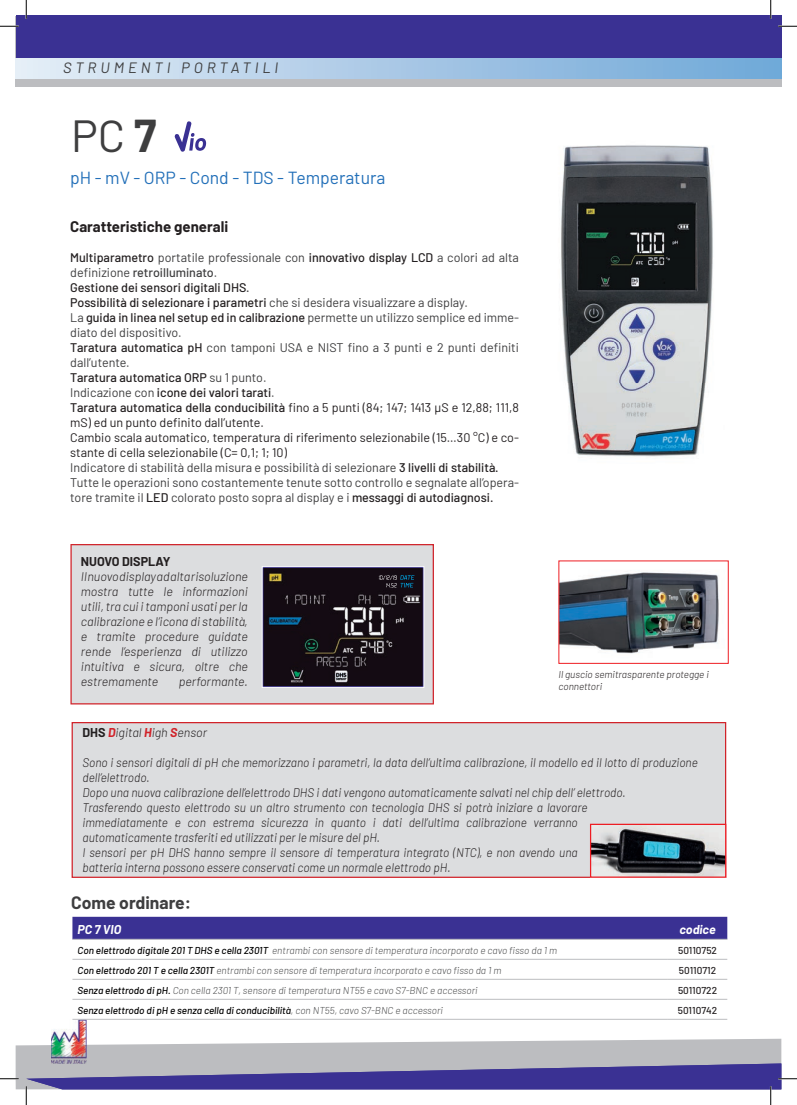
<style>
.page{position:relative;width:797px;height:1105px;background:#fff}
.page>*{position:absolute;margin:0;border:0;box-sizing:border-box;transform-origin:0 0}
.t1{font:45px "Barlow";color:#3e3e3f}
.t2{font:17.5px "Barlow";color:#2370b9}
.t3{font:700 17.5px "Barlow";color:#3e3e3f}
.t4{font:700 15px "Barlow";color:#231f20}
.t5{font:italic 15px "Barlow";letter-spacing:.26em;color:#3e3e3f}
.t6{font:12.5px/15px "Barlow";color:#3e3e3f}
.t7{font:italic 300 12.5px/15px "Barlow";color:#231f20;scale:.95 1}
.t8{font:italic 300 12.5px/15px "Barlow";color:#231f20;text-align:justify}
.t9{font:700 12.5px "Barlow";color:#231f20}
.t10{font:italic 700 12.5px "Barlow";color:#fff}
.t11{font:italic 300 10px "Barlow";color:#4b4c4d}
.t12{font:italic 500 10px "Barlow";color:#000}
.t13{font:italic 300 10px/12px "Barlow";color:#231f20}
.t14{font:500 10px "Barlow";color:#231f20}
.s1{font-weight:700}
.s2{font-weight:500;color:#231f20}
.s3{font-weight:500}
.s4{color:#231f20}
.s5{font-weight:700;font-style:normal}
.s6{font-weight:700;color:#d1232a}
.s7{font-weight:500;color:#000}
.s8{font-weight:300;color:#4b4c4d}
</style>
<div class="page">
<svg style="left:16px;top:1039px;width:765px;height:50px;background:#c4c4c7"></svg>
<div style="left:16px;top:16px;width:754px;height:70px;background:#bcbdc0"></div>
<div style="left:625px;top:16px;width:156px;height:70px;background:#bcbdc0"></div>
<div style="left:16px;top:16px;width:765px;height:62px;background:#3a3193"></div>
<div style="left:16px;top:58px;width:765px;height:20px;background:linear-gradient(to right,#e4ecf6,#6ea6d7)"></div>
<div style="left:70px;top:544px;width:364px;height:160px;background:#dcdddf"></div>
<svg style="left:175px;top:121px;width:31px;height:31px"></svg>
<img style="left:51px;top:1020px;width:36px;height:43px">
<img style="left:264px;top:569px;width:158px;height:116px">
<div style="left:262px;top:566px;width:162px;height:122px;border:1px solid #fff"></div>
<svg style="left:379px;top:575px;width:35px;height:12px"></svg>
<div style="left:72px;top:723px;width:653px;height:154px;background:#dcdddf"></div>
<div style="left:72px;top:722px;width:654px;height:156px;border:1px solid #d1232a"></div>
<img style="left:592px;top:826px;width:132px;height:50px">
<div style="left:590px;top:824px;width:136px;height:54px;border:1px solid #ee1d23"></div>
<img style="left:560px;top:572px;width:159px;height:82px">
<div style="left:558px;top:560px;width:170px;height:104px;border:1px solid #ee1d23"></div>
<img style="left:561px;top:145px;width:152px;height:312px">
<div style="left:72px;top:917px;width:655px;height:22px;background:#3a3193"></div>
<hr style="left:72px;top:939px;width:596px;height:1px;background:#bcbdc0">
<hr style="left:72px;top:959px;width:596px;height:1px;background:#bcbdc0">
<hr style="left:72px;top:979px;width:596px;height:1px;background:#bcbdc0">
<hr style="left:72px;top:999px;width:596px;height:1px;background:#bcbdc0">
<hr style="left:72px;top:1019px;width:596px;height:1px;background:#bcbdc0">
<hr style="left:668px;top:939px;width:59px;height:1px;background:#bcbdc0">
<hr style="left:668px;top:959px;width:59px;height:1px;background:#bcbdc0">
<hr style="left:668px;top:979px;width:59px;height:1px;background:#bcbdc0">
<hr style="left:668px;top:999px;width:59px;height:1px;background:#bcbdc0">
<hr style="left:668px;top:1019px;width:59px;height:1px;background:#bcbdc0">
<svg style="left:0;top:25px;width:19px;height:2px"></svg>
<svg style="left:778px;top:25px;width:19px;height:2px"></svg>
<svg style="left:0;top:1078px;width:19px;height:1px"></svg>
<svg style="left:25px;top:0;width:2px;height:19px"></svg>
<svg style="left:770px;top:0;width:1px;height:19px"></svg>
<svg style="left:25px;top:1063px;width:772px;height:42px"></svg>
<p class="t5" style="left:63px;top:57px;width:216px">STRUMENTI PORTATILI</p>
<h1 class="t1" style="left:71px;top:103px;width:87px">PC <span class="s1">7</span></h1>
<h2 class="t2" style="left:70px;top:165px;width:316px">pH - mV - ORP - Cond - TDS - Temperatura</h2>
<p class="t4" style="left:70px;top:215px;width:159px">Caratteristiche generali</p>
<p class="t6" style="left:70px;top:249px;width:450px"><span class="s2">Multiparametro</span> portatile professionale con <span class="s2">innovativo display LCD</span> a colori ad alta definizione <span class="s3">retroilluminato</span>.<br><span class="s2">Gestione dei sensori digitali DHS</span><span class="s3">.<br></span><span class="s2">Possibilità di selezionare i parametri</span> che si desidera visualizzare a display.<br>La <span class="s2">guida in linea nel setup ed in calibrazione</span> permette un utilizzo semplice ed imme&shy;diato del dispositivo.<br><span class="s2">Taratura automatica pH</span> con tamponi USA e NIST fino a 3 punti e 2 punti definiti dall’utente.<br><span class="s2">Taratura automatica ORP</span> su 1 punto.<br>Indicazione con <span class="s2">icone dei valori tarati</span>.<br><span class="s2">Taratura automatica della conducibilità</span> <span class="s4">fino a 5 punti (84; 147; 1413 µS e 12,88; 111,8 mS) ed un punto definito dall’utente.<br>Cambio scala automatico, temperatura di riferimento selezionabile (15…30 °C) e co&shy;stante di cella selezionabile (C= 0,1; 1; 10)<br></span>Indicatore di stabilità della misura e possibilità di selezionare <span class="s2">3 livelli di stabilità.<br></span>Tutte le operazioni sono costantemente tenute sotto controllo e segnalate all’opera&shy;tore tramite il <span class="s2">LED</span> colorato posto sopra al display e i <span class="s2">messaggi di autodiagnosi.</span></p>
<p class="t9" style="left:81px;top:552px;width:91px">NUOVO DISPLAY</p>
<p class="t8" style="left:81px;top:568px;width:168px">Il nuovo display ad alta risoluzione mostra tutte le informazioni utili, tra cui i tamponi usati per la calibrazione e l’icona di stabilità, e tramite procedure guidate rende l’esperienza di utilizzo intuitiva e sicura, oltre che estremamente</p>
<p class="t8" style="left:179px;top:673px;width:70px">performante.</p>
<p class="t13" style="left:558px;top:668px;width:152px">Il guscio semitrasparente protegge i connettori</p>
<p class="t8" style="left:82px;top:724px;width:126px"><span class="s5">DHS</span> <span class="s6">D</span>igital <span class="s6">H</span>igh <span class="s6">S</span>ensor</p>
<p class="t7" style="left:82px;top:754px;width:649px">Sono i sensori digitali di pH che memorizzano i parametri, la data dell’ultima calibrazione, il modello ed il lotto di produzione dell’elettrodo.<br>Dopo una nuova calibrazione dell’elettrodo DHS i dati vengono automaticamente salvati nel chip dell’ elettrodo.<br>Trasferendo questo elettrodo su un altro strumento con tecnologia DHS si potrà iniziare a lavorare<br>immediatamente e con estrema sicurezza in quanto i dati dell’ultima calibrazione verranno<br>automaticamente trasferiti ed utilizzati per le misure del pH.<br>I sensori per pH DHS hanno sempre il sensore di temperatura integrato (NTC), e non avendo una<br>batteria interna possono essere conservati come un normale elettrodo pH.</p>
<h2 class="t3" style="left:71px;top:890px;width:121px">Come ordinare:</h2>
<p class="t10" style="left:77px;top:920px;width:45px">PC 7 VIO</p>
<p class="t10" style="left:679px;top:920px;width:38px">codice</p>
<p class="t11" style="left:77px;top:943px;width:481px"><span class="s7">Con elettrodo digitale 201 T DHS e cella 2301T</span> entrambi con sensore di temperatura incorporato e cavo fisso da 1 m</p>
<p class="t14" style="left:678px;top:943px;width:40px">50110752</p>
<p class="t11" style="left:77px;top:963px;width:425px"><span class="s7">Con elettrodo 201 T e cella 2301T</span> entrambi con sensore di temperatura incorporato e cavo fisso da 1 m</p>
<p class="t14" style="left:679px;top:963px;width:39px">50110712</p>
<p class="t11" style="left:77px;top:983px;width:402px"><span class="s7">Senza elettrodo di pH.</span> Con cella 2301 T, sensore di temperatura NT55 e cavo S7-BNC e accessori</p>
<p class="t14" style="left:678px;top:983px;width:41px">50110722</p>
<p class="t12" style="left:77px;top:1003px;width:367px">Senza elettrodo di pH e senza cella di conducibilità<span class="s8">, con NT55, cavo S7-BNC e accessori</span></p>
<p class="t14" style="left:678px;top:1003px;width:41px">50110742</p>
</div>
